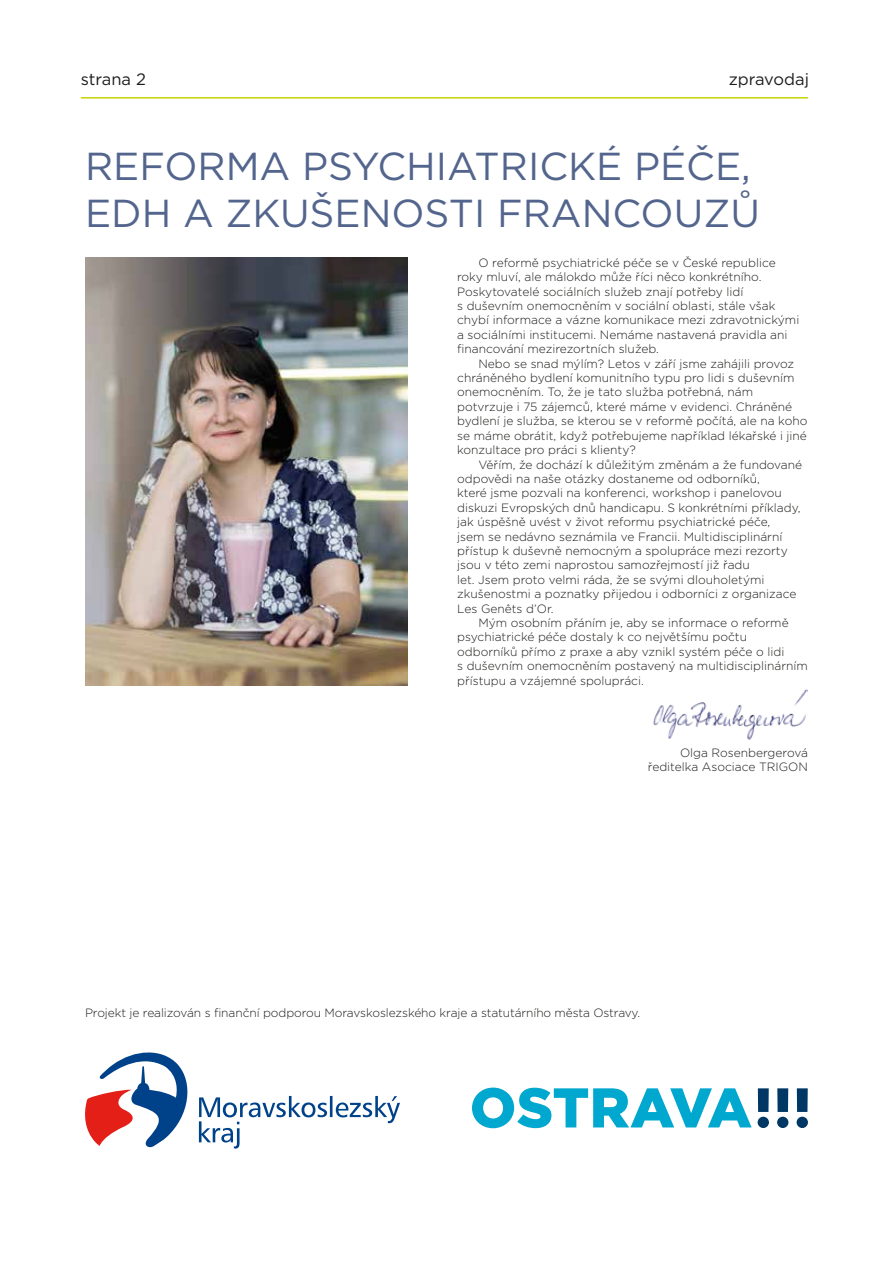
<style>
.page{position:relative;width:893px;height:1263px;background:#fff}
.page>*{position:absolute;margin:0;border:0;box-sizing:border-box;transform-origin:0 0}
.t1{font:39px "Gotham";color:#53658d}
.t2{font:16.5px "Gotham";color:#1d1d1b}
.t3{font:300 12px/14.4px "Gotham";color:#1d1d1b}
</style>
<div class="page">
<hr style="left:81px;top:97px;width:727px;height:2px;background:#c8d400">
<svg style="left:472px;top:1087px;width:280px;height:41px"></svg>
<div style="left:758px;top:1117px;width:11px;height:11px;background:#003764;border-radius:50%"></div>
<div style="left:777px;top:1117px;width:11px;height:11px;background:#003764;border-radius:50%"></div>
<div style="left:758px;top:1088px;width:11px;height:24px;background:#003764"></div>
<div style="left:777px;top:1088px;width:11px;height:24px;background:#003764"></div>
<div style="left:797px;top:1088px;width:11px;height:24px;background:#003764"></div>
<div style="left:797px;top:1117px;width:11px;height:11px;background:#003764;border-radius:50%"></div>
<svg style="left:85px;top:1052px;width:315px;height:96px"></svg>
<img style="left:85px;top:257px;width:322px;height:429px">
<img style="left:653px;top:689px;width:155px;height:50px">
<h2 class="t2" style="left:81px;top:69px;width:67px">STRANA 2</h2>
<h2 class="t2" style="left:729px;top:69px;width:82px">ZPRAVODAJ</h2>
<h1 class="t1" style="left:85px;top:141px;width:373px">REFORMA PSYCHIATRIC</h1>
<h1 class="t1" style="left:568px;top:141px;width:184px">KÉ PÉČE,</h1>
<h1 class="t1" style="left:85px;top:188px;width:275px">EDH A ZKUŠENOSTI</h1>
<h1 class="t1" style="left:497px;top:188px;width:30px">FRANCO</h1>
<h1 class="t1" style="left:674px;top:188px;width:88px">UZŮ</h1>
<p class="t3" style="left:457px;top:255px;width:344px;text-indent:21px">O reformě psychiatrické péče se v České republice roky mluví, ale málokdo může říci něco konkrétního.<br>Poskytovatelé sociálních služeb znají potřeby lidí<br>s duševním onemocněním v sociální oblasti, stále však chybí informace a vázne komunikace mezi zdravotnickými a sociálními institucemi. Nemáme nastavená pravidla ani financování mezirezortních služeb.</p>
<p class="t3" style="left:457px;top:356px;width:352px;text-indent:21px">Nebo se snad mýlím? Letos v září jsme zahájili provoz chráněného bydlení komunitního typu pro lidi s duševním onemocněním. To, že je tato služba potřebná, nám potvrzuje i 75 zájemců, které máme v evidenci. Chráněné bydlení je služba, se kterou se v reformě počítá, ale na koho se máme obrátit, když potřebujeme například lékařské i jiné konzultace pro práci s klienty?</p>
<p class="t3" style="left:457px;top:457px;width:347px;text-indent:21px">Věřím, že dochází k důležitým změnám a že fundované odpovědi na naše otázky dostaneme od odborníků,<br>které jsme pozvali na konferenci, workshop i panelovou diskuzi Evropských dnů handicapu. S konkrétními příklady, jak úspěšně uvést v život reformu psychiatrické péče,<br>jsem se nedávno seznámila ve Francii. Multidisciplinární přístup k duševně nemocným a spolupráce mezi rezorty jsou v této zemi naprostou samozřejmostí již řadu<br>let. Jsem proto velmi ráda, že se svými dlouholetými zkušenostmi a poznatky přijedou i odborníci z organizace Les Genêts d’Or.</p>
<p class="t3" style="left:457px;top:615px;width:352px;text-indent:21px">Mým osobním přáním je, aby se informace o reformě psychiatrické péče dostaly k co největšímu počtu odborníků přímo z praxe a aby vznikl systém péče o lidi<br>s duševním onemocněním postavený na multidisciplinárním přístupu a vzájemné spolupráci.</p>
<p class="t3" style="left:648px;top:745px;width:162px;text-indent:32px">Olga Rosenbergerová ředitelka Asociace TRI GON</p>
<p class="t3" style="left:85px;top:1006px;width:557px">Projekt je realizován s finanční podporou Moravskoslezského kraje a statutárního města Ostravy.</p>
</div>
